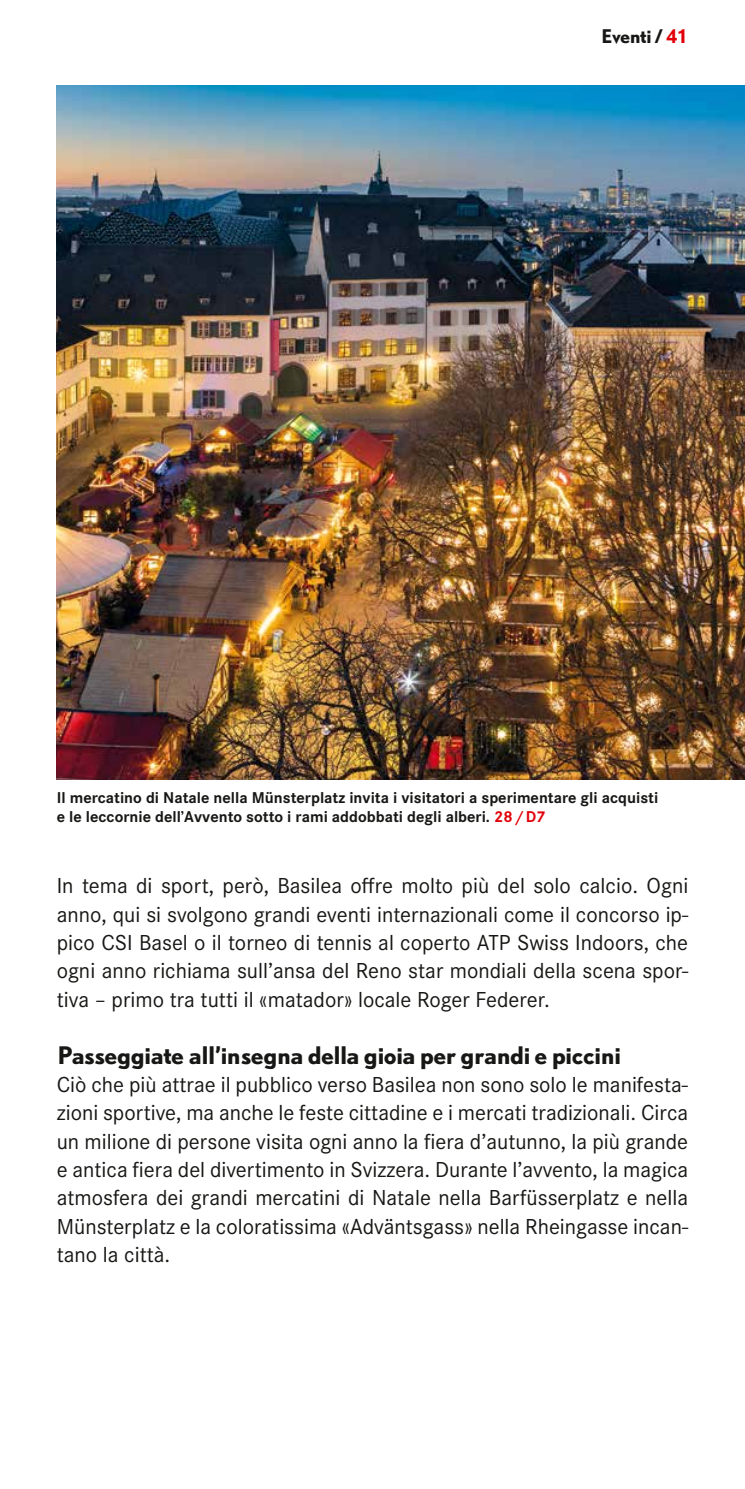
<style>
.page{position:relative;width:745px;height:1489px;background:#fff}
.page>*{position:absolute;margin:0;border:0;box-sizing:border-box;transform-origin:0 0}
.t1{font:22.5px/28.2px "Corporate S";color:#171715;text-align:justify}
.t2{font:700 22.5px "DTL Nobel T";color:#171715}
.t3{font:700 17.5px "DTL Nobel T";letter-spacing:-.02em;color:#171715}
.t4{font:700 16.25px/19.5px "Corporate S";color:#171715}
.s1{color:#e2000a}
</style>
<div class="page">
<img style="left:57px;top:85px;width:687px;height:695px">
<p class="t3" style="left:600px;top:24px;width:89px">Eventi/<span class="s1">41</span></p>
<p class="t4" style="left:57px;top:787px;width:602px">Il mercatino di Natale nella Münsterplatz invita i visitatori a sperimentare gli acquisti e le leccornie dell’Avvento sotto i rami addobbati degli alberi. <span class="s1">28/D7</span></p>
<p class="t1" style="left:57px;top:871px;width:632px">In tema di sport, però, Basilea offre molto più del solo calcio. Ogni anno, qui si svolgono grandi eventi internazionali come il concorso ip&shy;pico CSI Basel o il torneo di tennis al coperto ATP Swiss Indoors, che ogni anno richiama sull’ansa del Reno star mondiali della scena spor&shy;tiva – primo tra tutti il «matador» locale Roger Federer.</p>
<p class="t2" style="left:57px;top:1039px;width:565px">Passeggiate all’insegna della gioia per grandi e piccini</p>
<p class="t1" style="left:57px;top:1070px;width:632px">Ciò che più attrae il pubblico verso Basilea non sono solo le manifesta&shy;zioni sportive, ma anche le feste cittadine e i mercati tradizionali. Circa un milione di persone visita ogni anno la fiera d’autunno, la più grande e antica fiera del divertimento in Svizzera. Durante l’avvento, la magica atmosfera dei grandi mercatini di Natale nella Barfüsserplatz e nella Münsterplatz e la coloratissima «Adväntsgass» nella Rheingasse incan&shy;tano la città.</p>
</div>
